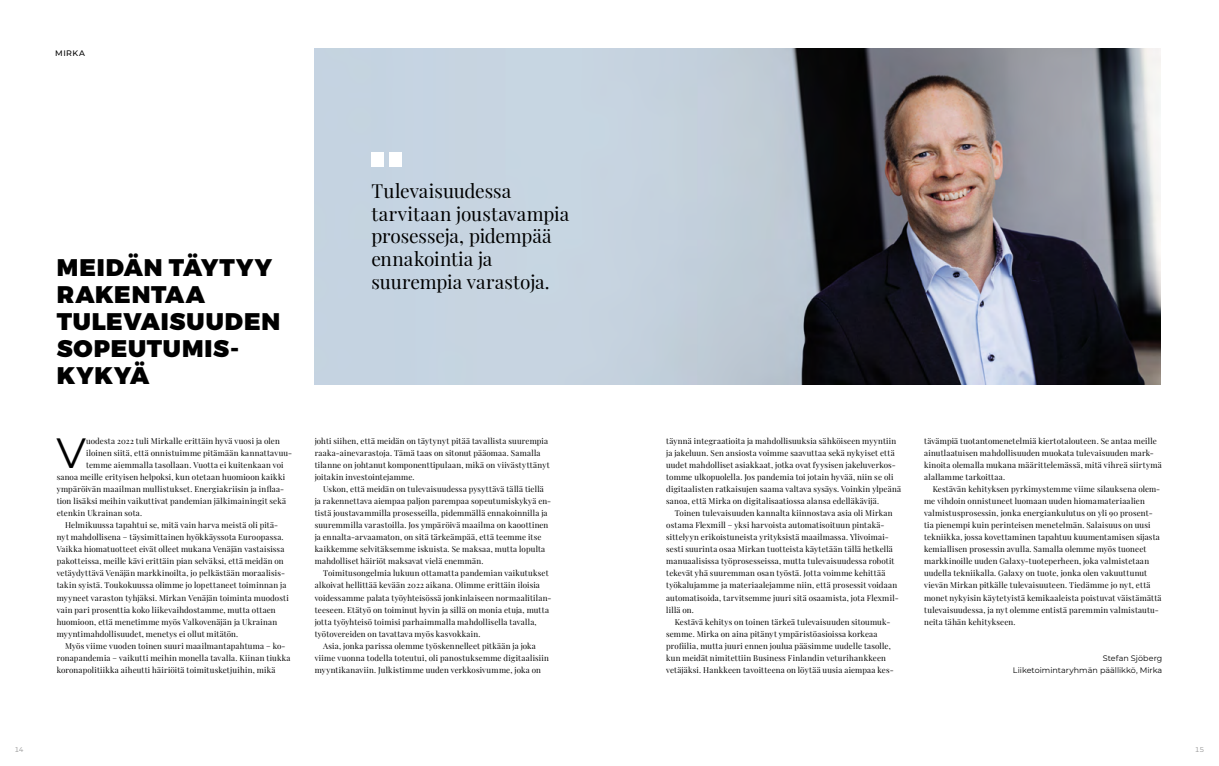
<style>
.page{position:relative;width:1219px;height:766px;background:#fff}
.page>*{position:absolute;margin:0;border:0;box-sizing:border-box;transform-origin:0 0}
.t1{font:42.3px "Montserrat";color:#000}
.t2{font:900 24px/27px "Montserrat";letter-spacing:.035em;color:#000}
.t3{font:19px/22.8px "Playfair Display";letter-spacing:-.005em;color:#000}
.t4{font:8px/12px "Playfair Display";letter-spacing:.025em;color:#000}
.t5{font:8px/12px "Montserrat";color:#000;text-align:right}
.t6{font:500 8px "Montserrat";letter-spacing:.06em;color:#000}
.t7{font:7px "Montserrat";color:#939393}
</style>
<div class="page">
<img style="left:315px;top:48px;width:846px;height:336px">
<div style="left:371px;top:153px;width:12px;height:14px;background:#fff"></div>
<div style="left:389px;top:153px;width:12px;height:14px;background:#fff"></div>
<p class="t6" style="left:55px;top:47px;width:31px">MIRKA</p>
<h2 class="t2" style="left:57px;top:255px;width:225px">MEIDÄN TÄYTYY<br>RAKENTAA<br>TULEVAISUUDEN<br>SOPEUTUMIS-<br>KYKYÄ</h2>
<h1 class="t1" style="left:57px;top:424px;width:31px">V</h1>
<p class="t4" style="left:86px;top:434px;width:195px">uodesta 2022 tuli Mirkalle erittäin hyvä vuosi ja olen</p>
<p class="t4" style="left:86px;top:446px;width:207px">iloinen siitä, että onnistuimme pitämään kannattavuu-</p>
<p class="t4" style="left:86px;top:458px;width:199px">temme aiemmalla tasollaan. Vuotta ei kuitenkaan voi</p>
<p class="t4" style="left:57px;top:470px;width:230px">sanoa meille erityisen helpoksi, kun otetaan huomioon kaikki</p>
<p class="t4" style="left:57px;top:482px;width:229px">ympäröivän maailman mullistukset. Energiakriisin ja inflaa-</p>
<p class="t4" style="left:57px;top:494px;width:231px">tion lisäksi meihin vaikuttivat pandemian jälkimainingit sekä</p>
<p class="t4" style="left:57px;top:506px;width:87px">etenkin Ukrainan sota.</p>
<p class="t4" style="left:65px;top:518px;width:214px">Helmikuussa tapahtui se, mitä vain harva meistä oli pitä-</p>
<p class="t4" style="left:57px;top:530px;width:228px">nyt mahdollisena – täysimittainen hyökkäyssota Euroopassa.</p>
<p class="t4" style="left:57px;top:542px;width:229px">Vaikka hiomatuotteet eivät olleet mukana Venäjän vastaisissa</p>
<p class="t4" style="left:57px;top:554px;width:229px">pakotteissa, meille kävi erittäin pian selväksi, että meidän on</p>
<p class="t4" style="left:57px;top:566px;width:230px">vetäydyttävä Venäjän markkinoilta, jo pelkästään moraalisis-</p>
<p class="t4" style="left:57px;top:578px;width:231px">takin syistä. Toukokuussa olimme jo lopettaneet toiminnan ja</p>
<p class="t4" style="left:57px;top:590px;width:234px">myyneet varaston tyhjäksi. Mirkan Venäjän toiminta muodosti</p>
<p class="t4" style="left:57px;top:602px;width:221px">vain pari prosenttia koko liikevaihdostamme, mutta ottaen</p>
<p class="t4" style="left:57px;top:614px;width:222px">huomioon, että menetimme myös Valkovenäjän ja Ukrainan</p>
<p class="t4" style="left:57px;top:626px;width:183px">myyntimahdollisuudet, menetys ei ollut mitätön.</p>
<p class="t4" style="left:65px;top:638px;width:222px">Myös viime vuoden toinen suuri maailmantapahtuma – ko-</p>
<p class="t4" style="left:57px;top:650px;width:235px">ronapandemia – vaikutti meihin monella tavalla. Kiinan tiukka</p>
<p class="t4" style="left:57px;top:662px;width:220px">koronapolitiikka aiheutti häiriöitä toimitusketjuihin, mikä</p>
<h3 class="t3" style="left:371px;top:178px;width:199px">Tulevaisuudessa tarvitaan joustavampia prosesseja, pidempää ennakointia ja suurempia varastoja.</h3>
<p class="t4" style="left:315px;top:434px;width:237px">johti siihen, että meidän on täytynyt pitää tavallista suurempia raaka-ainevarastoja. Tämä taas on sitonut pääomaa. Samalla tilanne on johtanut komponenttipulaan, mikä on viivästyttänyt joitakin investointejamme.</p>
<p class="t4" style="left:315px;top:482px;width:238px;text-indent:9px">Uskon, että meidän on tulevaisuudessa pysyttävä tällä tiellä ja rakennettava aiempaa paljon parempaa sopeutumiskykyä en&shy;tistä joustavammilla prosesseilla, pidemmällä ennakoinnilla ja suuremmilla varastoilla. Jos ympäröivä maailma on kaoottinen ja ennalta-arvaamaton, on sitä tärkeämpää, että teemme itse kaikkemme selvitäksemme iskuista. Se maksaa, mutta lopulta mahdolliset häiriöt maksavat vielä enemmän.</p>
<p class="t4" style="left:323px;top:566px;width:227px">Toimitusongelmia lukuun ottamatta pandemian vaikutukset</p>
<p class="t4" style="left:315px;top:578px;width:227px">alkoivat hellittää kevään 2022 aikana. Olimme erittäin iloisia</p>
<p class="t4" style="left:315px;top:590px;width:238px">voidessamme palata työyhteisössä jonkinlaiseen normaalitilan-</p>
<p class="t4" style="left:315px;top:602px;width:236px">teeseen. Etätyö on toiminut hyvin ja sillä on monia etuja, mutta</p>
<p class="t4" style="left:315px;top:614px;width:224px">jotta työyhteisö toimisi parhaimmalla mahdollisella tavalla,</p>
<p class="t4" style="left:315px;top:626px;width:167px">työtovereiden on tavattava myös kasvokkain.</p>
<p class="t4" style="left:323px;top:638px;width:214px">Asia, jonka parissa olemme työskennelleet pitkään ja joka</p>
<p class="t4" style="left:315px;top:650px;width:236px">viime vuonna todella toteutui, oli panostuksemme digitaalisiin</p>
<p class="t4" style="left:315px;top:662px;width:228px">myyntikanaviin. Julkistimme uuden verkkosivumme, joka on</p>
<p class="t4" style="left:666px;top:434px;width:236px">täynnä integraatioita ja mahdollisuuksia sähköiseen myyntiin ja jakeluun. Sen ansiosta voimme saavuttaa sekä nykyiset että uudet mahdolliset asiakkaat, jotka ovat fyysisen jakeluverkos&shy;tomme ulkopuolella. Jos pandemia toi jotain hyvää, niin se oli digitaalisten ratkaisujen saama valtava sysäys. Voinkin ylpeänä sanoa, että Mirka on digitalisaatiossa alansa edelläkävijä.</p>
<p class="t4" style="left:666px;top:506px;width:234px;text-indent:9px">Toinen tulevaisuuden kannalta kiinnostava asia oli Mirkan ostama Flexmill – yksi harvoista automatisoituun pintakä&shy;sittelyyn erikoistuneista yrityksistä maailmassa. Ylivoimai&shy;sesti suurinta osaa Mirkan tuotteista käytetään tällä hetkellä manuaalisissa työprosesseissa, mutta tulevaisuudessa robotit tekevät yhä suuremman osan työstä. Jotta voimme kehittää työkalujamme ja materiaalejamme niin, että prosessit voidaan automatisoida, tarvitsemme juuri sitä osaamista, jota Flexmil&shy;lillä on.</p>
<p class="t4" style="left:666px;top:614px;width:229px;text-indent:9px">Kestävä kehitys on toinen tärkeä tulevaisuuden sitoumuk&shy;semme. Mirka on aina pitänyt ympäristöasioissa korkeaa profiilia, mutta juuri ennen joulua pääsimme uudelle tasolle, kun meidät nimitettiin Business Finlandin veturihankkeen vetäjäksi. Hankkeen tavoitteena on löytää uusia aiempaa kes-</p>
<p class="t4" style="left:924px;top:434px;width:239px">tävämpiä tuotantomenetelmiä kiertotalouteen. Se antaa meille ainutlaatuisen mahdollisuuden muokata tulevaisuuden mark&shy;kinoita olemalla mukana määrittelemässä, mitä vihreä siirtymä alallamme tarkoittaa.</p>
<p class="t4" style="left:924px;top:482px;width:239px;text-indent:9px">Kestävän kehityksen pyrkimystemme viime silauksena olem&shy;me vihdoin onnistuneet luomaan uuden hiomamateriaalien valmistusprosessin, jonka energiankulutus on yli 90 prosent&shy;tia pienempi kuin perinteisen menetelmän. Salaisuus on uusi tekniikka, jossa kovettaminen tapahtuu kuumentamisen sijasta kemiallisen prosessin avulla. Samalla olemme myös tuoneet markkinoille uuden Galaxy-tuoteperheen, joka valmistetaan uudella tekniikalla. Galaxy on tuote, jonka olen vakuuttunut vievän Mirkan pitkälle tulevaisuuteen. Tiedämme jo nyt, että monet nykyisin käytetyistä kemikaaleista poistuvat väistämättä tulevaisuudessa, ja nyt olemme entistä paremmin valmistautu&shy;neita tähän kehitykseen.</p>
<p class="t5" style="left:1013px;top:651px;width:151px">Stefan Sjöberg<br>Liiketoimintaryhmän päällikkö, Mirka</p>
<p class="t7" style="left:15px;top:744px;width:11px">14</p>
<p class="t7" style="left:1195px;top:744px;width:11px">15</p>
</div>
